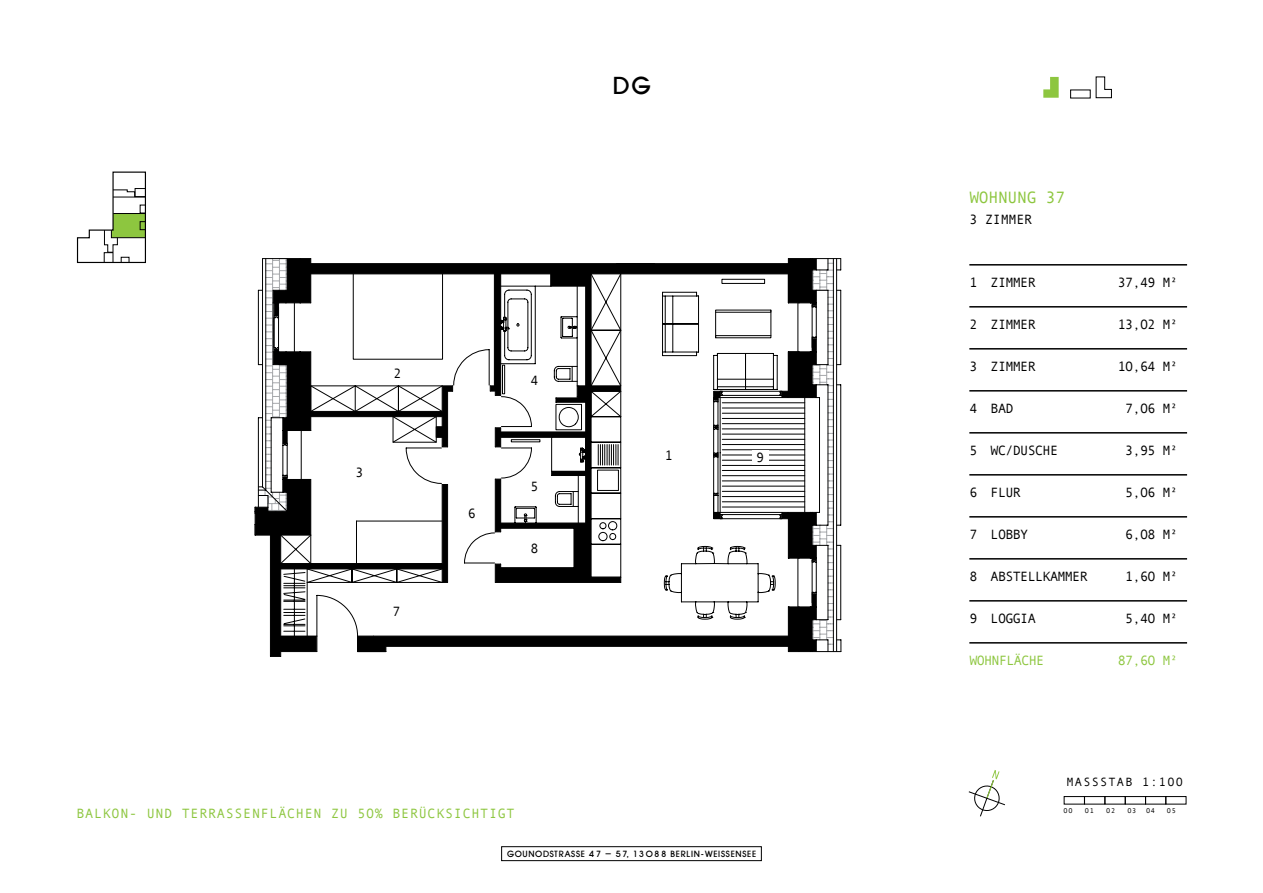
<style>
.page{position:relative;width:1263px;height:893px;background:#fff}
.page>*{position:absolute;margin:0;border:0;box-sizing:border-box;transform-origin:0 0}
.t1{font:500 22.5px "Auxin";color:#000}
.t2{font:16.5px "Andale Mono";letter-spacing:-.02em;color:#8dc63f}
.t3{font:13.5px "Andale Mono";letter-spacing:-.05em;color:#000}
.t4{font:13.5px "Andale Mono";letter-spacing:.05em;color:#8dc63f}
.t5{font:13.5px "Andale Mono";letter-spacing:-.05em;color:#8dc63f}
.t6{font:12px "Andale Mono";letter-spacing:.1em;color:#000}
.t7{font:500 8.25px "Auxin";letter-spacing:.12em;color:#000}
.t8{font:6.9px "Andale Mono";letter-spacing:.1em;color:#000}
</style>
<div class="page">
<div style="left:501px;top:846px;width:261px;height:15px;border:1px solid #000"></div>
<svg style="left:1043px;top:77px;width:16px;height:21px"></svg>
<svg style="left:1095px;top:76px;width:17px;height:22px"></svg>
<div style="left:1064px;top:796px;width:21px;height:8px;border:1px solid #000"></div>
<div style="left:1084px;top:796px;width:21px;height:8px;border:1px solid #000"></div>
<div style="left:1104px;top:796px;width:21px;height:8px;border:1px solid #000"></div>
<div style="left:1125px;top:796px;width:21px;height:8px;border:1px solid #000"></div>
<div style="left:1145px;top:796px;width:21px;height:8px;border:1px solid #000"></div>
<div style="left:1165px;top:796px;width:21px;height:8px;border:1px solid #000"></div>
<svg style="left:968px;top:770px;width:37px;height:47px"></svg>
<svg style="left:77px;top:171px;width:69px;height:92px"></svg>
<div style="left:121px;top:257px;width:8px;height:6px;border:1px solid #000"></div>
<div style="left:140px;top:221px;width:6px;height:9px;border:1px solid #000"></div>
<div style="left:140px;top:205px;width:6px;height:8px;border:1px solid #000"></div>
<div style="left:135px;top:188px;width:11px;height:9px;border:1px solid #000"></div>
<svg style="left:255px;top:258px;width:587px;height:399px"></svg>
<svg style="left:273px;top:259px;width:543px;height:323px"></svg>
<hr style="left:969px;top:264px;width:218px;height:2px;background:#000">
<hr style="left:969px;top:306px;width:218px;height:2px;background:#000">
<hr style="left:969px;top:348px;width:218px;height:2px;background:#000">
<hr style="left:969px;top:390px;width:218px;height:2px;background:#000">
<hr style="left:969px;top:432px;width:218px;height:2px;background:#000">
<hr style="left:969px;top:474px;width:218px;height:2px;background:#000">
<hr style="left:969px;top:516px;width:218px;height:2px;background:#000">
<hr style="left:969px;top:558px;width:218px;height:2px;background:#000">
<hr style="left:969px;top:600px;width:218px;height:2px;background:#000">
<hr style="left:969px;top:642px;width:218px;height:2px;background:#000">
<div style="left:752px;top:450px;width:16px;height:15px;background:#fff"></div>
<h1 class="t1" style="left:613px;top:71px;width:39px">DG</h1>
<p class="t3" style="left:393px;top:364px;width:10px">2</p>
<p class="t3" style="left:356px;top:464px;width:10px">3</p>
<p class="t3" style="left:392px;top:603px;width:10px">7</p>
<p class="t3" style="left:468px;top:504px;width:10px">6</p>
<p class="t3" style="left:530px;top:372px;width:10px">4</p>
<p class="t3" style="left:530px;top:478px;width:10px">5</p>
<p class="t3" style="left:530px;top:539px;width:10px">8</p>
<p class="t4" style="left:77px;top:804px;width:440px">BALKON- UND TERRASSENF LÄCHEN ZU 5O% BERÜCKSICHTIGT</p>
<p class="t3" style="left:665px;top:446px;width:10px">1</p>
<p class="t3" style="left:756px;top:448px;width:10px">9</p>
<p class="t7" style="left:507px;top:848px;width:250px">GOUNODSTRASSE 47 – 57, 13O88 BERLIN-WEISSENSEE</p>
<p class="t2" style="left:969px;top:186px;width:98px">WOHNUNG 37</p>
<p class="t3" style="left:969px;top:210px;width:63px">3 ZIMMER</p>
<p class="t3" style="left:969px;top:273px;width:63px">1 ZIMMER</p>
<p class="t3" style="left:1118px;top:273px;width:62px">37,49 M²</p>
<p class="t3" style="left:969px;top:315px;width:63px">2 ZIMMER</p>
<p class="t3" style="left:1118px;top:315px;width:62px">13,O2 M²</p>
<p class="t3" style="left:969px;top:357px;width:63px">3 ZIMMER</p>
<p class="t3" style="left:1118px;top:357px;width:62px">1O,64 M²</p>
<p class="t3" style="left:969px;top:399px;width:46px">4 BAD</p>
<p class="t3" style="left:1125px;top:399px;width:54px">7,O6 M²</p>
<p class="t3" style="left:969px;top:441px;width:90px">5 WC/DUSCHE</p>
<p class="t3" style="left:1125px;top:441px;width:54px">3,95 M²</p>
<p class="t3" style="left:969px;top:483px;width:48px">6 FLUR</p>
<p class="t3" style="left:1125px;top:483px;width:54px">5,O6 M²</p>
<p class="t3" style="left:969px;top:525px;width:61px">7 LOBBY</p>
<p class="t3" style="left:1125px;top:525px;width:54px">6,O8 M²</p>
<p class="t3" style="left:969px;top:567px;width:18px">8 AB</p>
<p class="t3" style="left:1005px;top:567px;width:79px">STELLKAMMER</p>
<p class="t3" style="left:1125px;top:567px;width:54px">1,6O M²</p>
<p class="t3" style="left:969px;top:609px;width:68px">9 LOGG IA</p>
<p class="t3" style="left:1125px;top:609px;width:54px">5,4O M²</p>
<p class="t5" style="left:969px;top:651px;width:76px">WOHNF LÄCHE</p>
<p class="t4" style="left:1118px;top:651px;width:62px">87,6O M²</p>
<p class="t6" style="left:1066px;top:774px;width:109px">MASS STAB 1:1OO</p>
<p class="t8" style="left:1064px;top:806px;width:11px">OO</p>
<p class="t8" style="left:1085px;top:806px;width:11px">O1</p>
<p class="t8" style="left:1106px;top:806px;width:11px">O2</p>
<p class="t8" style="left:1127px;top:806px;width:11px">O3</p>
<p class="t8" style="left:1146px;top:806px;width:11px">O4</p>
<p class="t8" style="left:1167px;top:806px;width:11px">O5</p>
</div>
